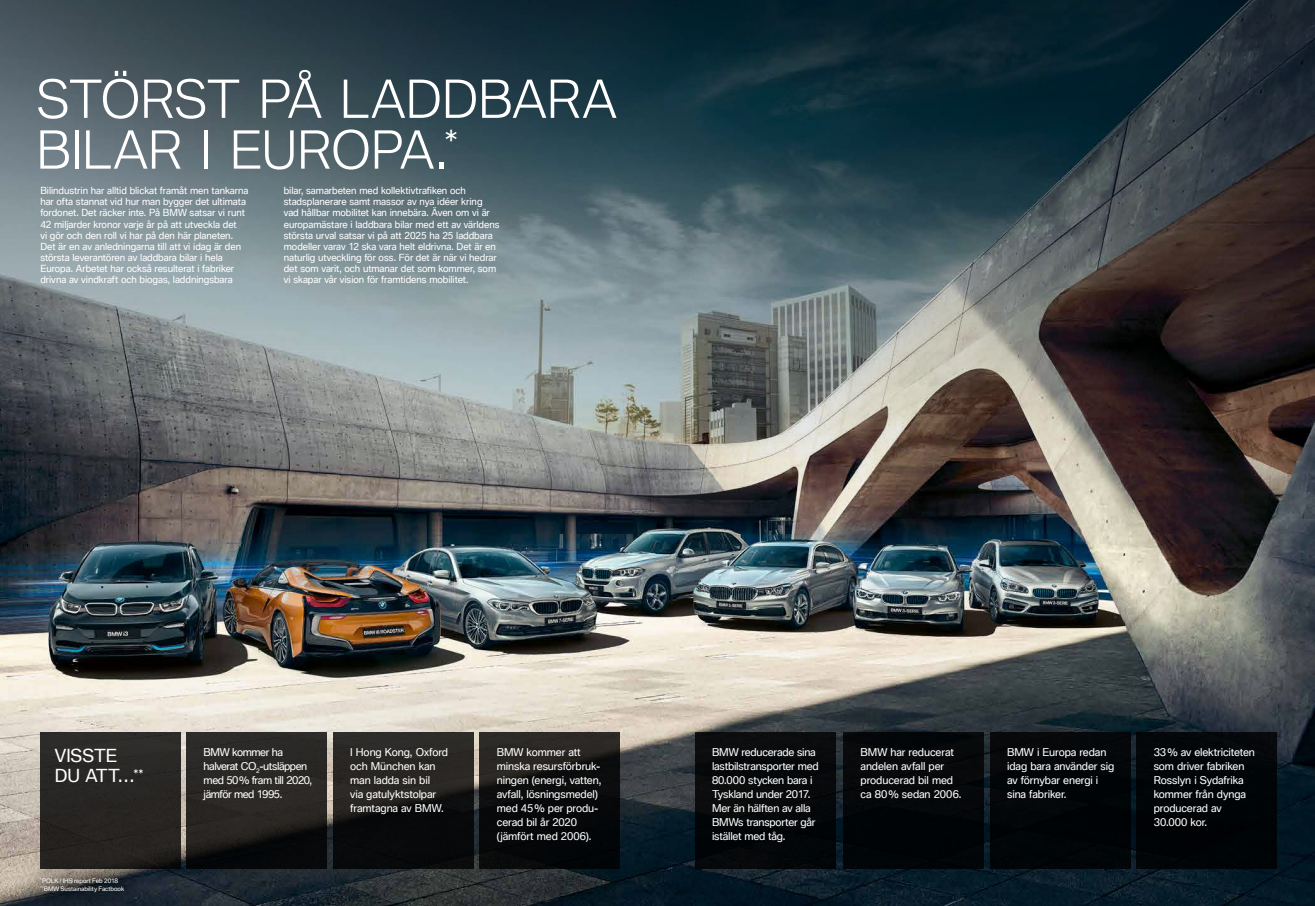
<style>
.page{position:relative;width:1315px;height:906px;background:#fff}
.page>*{position:absolute;margin:0;border:0;box-sizing:border-box;transform-origin:0 0}
.t1{font:300 50.75px/50.8px "BMW Type Global Pro";color:#fff}
.t2{font:17.5px/20.1px "BMW Type Global Pro";letter-spacing:-.01em;color:#fff}
.t3{font:10.5px/14px "BMW Type Global Pro";letter-spacing:-.01em;color:#fff}
.t4{font:10.5px/14px "BMW Type Global Pro";letter-spacing:-.04em;color:#fff}
.t5{font:9.54px/11.1px "BMW Type Global Pro";letter-spacing:-.005em;color:#fff}
.t6{font:6.04px/7.5px "BMW Type Global Pro";letter-spacing:-.005em;color:#fff}
</style>
<div class="page">
<img style="left:0;top:643px;width:1315px;height:262px">
<img style="left:0;top:0;width:1315px;height:643px">
<div style="left:40px;top:731px;width:140px;height:137px;background:#282624"></div>
<svg style="left:186px;top:731px;width:141px;height:137px;background:#232220"></svg>
<svg style="left:333px;top:732px;width:141px;height:136px;background:#191918"></svg>
<svg style="left:479px;top:732px;width:141px;height:136px;background:#101111"></svg>
<div style="left:694px;top:732px;width:141px;height:136px;background:#06080a"></div>
<div style="left:843px;top:732px;width:141px;height:136px;background:#040709"></div>
<div style="left:989px;top:732px;width:141px;height:136px;background:#010608"></div>
<div style="left:1136px;top:732px;width:141px;height:136px;background:#000507"></div>
<div style="left:15px;top:851px;width:134px;height:54px;background:#000;opacity:.75"></div>
<h1 class="t1" style="left:37px;top:77px;width:581px">STÖRST PÅ LADDBARA<br>BILAR I EUROPA.<sup>*</sup></h1>
<p class="t5" style="left:40px;top:186px;width:209px">Bilindustrin har alltid blickat framåt men tankarna har ofta stannat vid hur man bygger det ultimata fordonet. Det räcker inte. På BMW satsar vi runt 42 miljarder kronor varje år på att utveckla det<br>vi gör och den roll vi har på den här planeten.<br>Det är en av anledningarna till att vi idag är den största leverantören av laddbara bilar i hela Europa. Arbetet har också resulterat i fabriker drivna av vindkraft och biogas, laddningsbara</p>
<p class="t5" style="left:284px;top:186px;width:217px">bilar, samarbeten med kollektivtrafiken och stadsplanerare samt massor av nya idéer kring vad hållbar mobilitet kan innebära. Även om vi är europamästare i laddbara bilar med ett av världens största urval satsar vi på att 2025 ha 25 laddbara modeller varav 12 ska vara helt eldrivna. Det är en naturlig utveckling för oss. För det är när vi hedrar det som varit, och utmanar det som kommer, som vi skapar vår vision för framtidens mobilitet.</p>
<h2 class="t2" style="left:55px;top:746px;width:90px">VISSTE<br>DU ATT…<sup>**</sup></h2>
<p class="t6" style="left:40px;top:877px;width:85px"><sup>*</sup>POLK / IHS report Feb 2018 <sup>**</sup>BMW Sustainability Factbook</p>
<p class="t3" style="left:350px;top:745px;width:99px">I Hong Kong, Oxford och München kan man ladda sin bil<br>via gatulyktstolpar framtagna av BMW.</p>
<p class="t3" style="left:1007px;top:745px;width:109px">BMW i Europa redan idag bara använder sig av förnybar energi i sina fabriker.</p>
<p class="t3" style="left:497px;top:745px;width:106px">BMW kommer att minska resursförbruk&shy;ningen (energi, vatten, avfall, lösningsmedel) med 45% per produ&shy;cerad bil år 2020 (jämfört med 2006).</p>
<p class="t3" style="left:1153px;top:745px;width:103px">33% av elektriciteten som driver fabriken<br>Rosslyn i Sydafrika kommer från dynga producerad av<br>30.000 kor.</p>
<p class="t4" style="left:204px;top:745px;width:110px">BMW kommer ha halverat CO<sub>2</sub>-utsläppen med 50% fram till 2020, jämför med 1995.</p>
<p class="t3" style="left:860px;top:745px;width:102px">BMW har reducerat andelen avfall per producerad bil med ca 80% sedan 2006.</p>
<p class="t3" style="left:712px;top:745px;width:108px">BMW reducerade sina lastbilstransporter med<br>80.000 stycken bara i<br>Tyskland under 2017.<br>Mer än hälften av alla<br>BMWs transporter går istället med tåg.</p>
</div>
